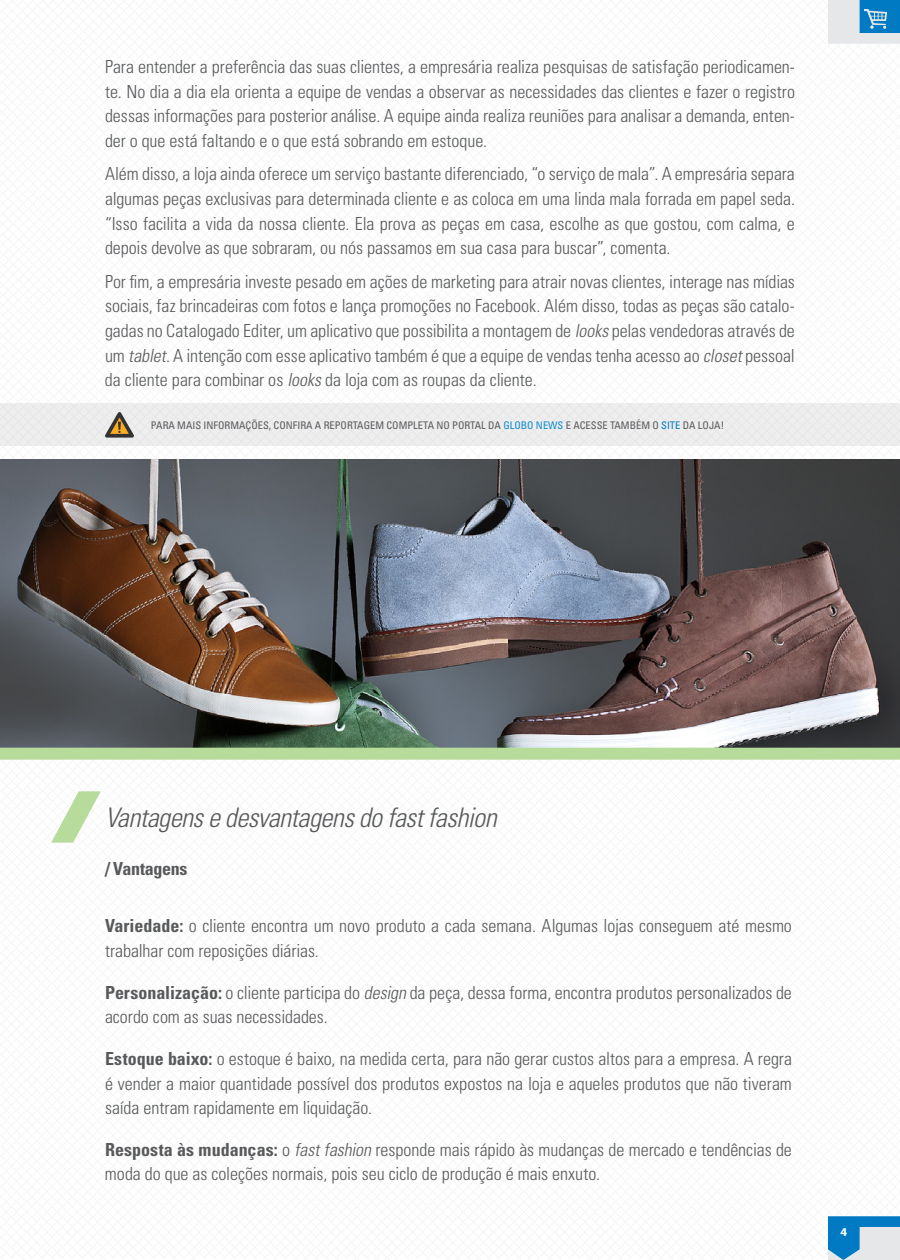
<style>
.page{position:relative;width:900px;height:1260px;background:#fff}
.page>*{position:absolute;margin:0;border:0;box-sizing:border-box;transform-origin:0 0}
.t1{font:italic 300 condensed 27px "Univers LT Std";letter-spacing:-.02em;color:#58595b}
.t2{font:300 condensed 18px/24.6px "Univers LT Std";color:#58595b;text-align:justify}
.t3{font:700 condensed 18px "Univers LT Std";letter-spacing:-.02em;color:#58595b}
.t4{font:700 12px "Myriad Pro";color:#fff}
.t5{font:condensed 10.5px "Univers LT Std";color:#58595b}
.s1{font-style:italic}
.s2{color:#0e8bcc}
.s3{color:#007ac2}
.s4{font-weight:700}
</style>
<div class="page">
<svg style="left:583px;top:403px;width:302px;height:57px"></svg>
<svg style="left:0;top:403px;width:583px;height:57px"></svg>
<div style="left:0;top:403px;width:431px;height:18px;background:#eeeeef"></div>
<svg style="left:828px;top:1216px;width:72px;height:44px;background:#6eaed4"></svg>
<svg style="left:828px;top:0;width:72px;height:44px;background:#91beda"></svg>
<img style="left:0;top:460px;width:900px;height:288px">
<div style="left:0;top:748px;width:900px;height:12px;background:#b7db9b"></div>
<svg style="left:51px;top:791px;width:50px;height:52px"></svg>
<svg style="left:105px;top:412px;width:29px;height:26px"></svg>
<p class="t2" style="left:105px;top:54px;width:692px">Para entender a preferência das suas clientes, a empresária realiza pesquisas de satisfação periodicamen&shy;te. No dia a dia ela orienta a equipe de vendas a observar as necessidades das clientes e fazer o registro dessas informações para posterior análise. A equipe ainda realiza reuniões para analisar a demanda, enten&shy;der o que está faltando e o que está sobrando em estoque.</p>
<p class="t2" style="left:105px;top:162px;width:692px">Além disso, a loja ainda oferece um serviço bastante diferenciado, “o serviço de mala”. A empresária separa algumas peças exclusivas para determinada cliente e as coloca em uma linda mala forrada em papel seda. “Isso facilita a vida da nossa cliente. Ela prova as peças em casa, escolhe as que gostou, com calma, e depois devolve as que sobraram, ou nós passamos em sua casa para buscar”, comenta.</p>
<p class="t2" style="left:105px;top:269px;width:691px">Por fim, a empresária investe pesado em ações de marketing para atrair novas clientes, interage nas mídias sociais, faz brincadeiras com fotos e lança promoções no Facebook. Além disso, todas as peças são catalo&shy;gadas no Catalogado Editer, um aplicativo que possibilita a montagem de <span class="s1">looks</span>pelas vendedoras através de um <span class="s1">tablet</span>. A intenção com esse aplicativo também é que a equipe de vendas tenha acesso ao <span class="s1">closet</span>pessoal da cliente para combinar os <span class="s1">looks</span>da loja com as roupas da cliente.</p>
<p class="t5" style="left:151px;top:418px;width:575px">PARA MAIS INFORMAÇÕES, CONFIRA A REPORTAGEM COMPLETA NO PORTAL DA <span class="s2">GLOBO N EWS</span> E ACESSE TAMBÉM O <span class="s3">SITE</span> DA LOJA!</p>
<h1 class="t1" style="left:105px;top:801px;width:393px">Vantagens e desvantagens do fast fashion</h1>
<p class="t3" style="left:105px;top:858px;width:84px">/ Vantagens</p>
<p class="t2" style="left:105px;top:914px;width:688px"><span class="s4">Variedade:</span> o cliente encontra um novo produto a cada semana. Algumas lojas conseguem até mesmo trabalhar com reposições diárias.</p>
<p class="t2" style="left:105px;top:980px;width:688px"><span class="s4">Personalização:</span> o cliente participa do <span class="s1">design</span> da peça, dessa forma, encontra produtos personalizados de acordo com as suas necessidades.</p>
<p class="t2" style="left:105px;top:1046px;width:689px"><span class="s4">Estoque baixo:</span> o estoque é baixo, na medida certa, para não gerar custos altos para a empresa. A regra é vender a maior quantidade possível dos produtos expostos na loja e aqueles produtos que não tiveram saída entram rapidamente em liquidação.</p>
<p class="t2" style="left:105px;top:1137px;width:688px"><span class="s4">Resposta às mudanças:</span> o <span class="s1">fastfashion</span> responde mais rápido às mudanças de mercado e tendências de moda do que as coleções normais, pois seu ciclo de produção é mais enxuto.</p>
<p class="t4" style="left:840px;top:1224px;width:8px">4</p>
</div>
